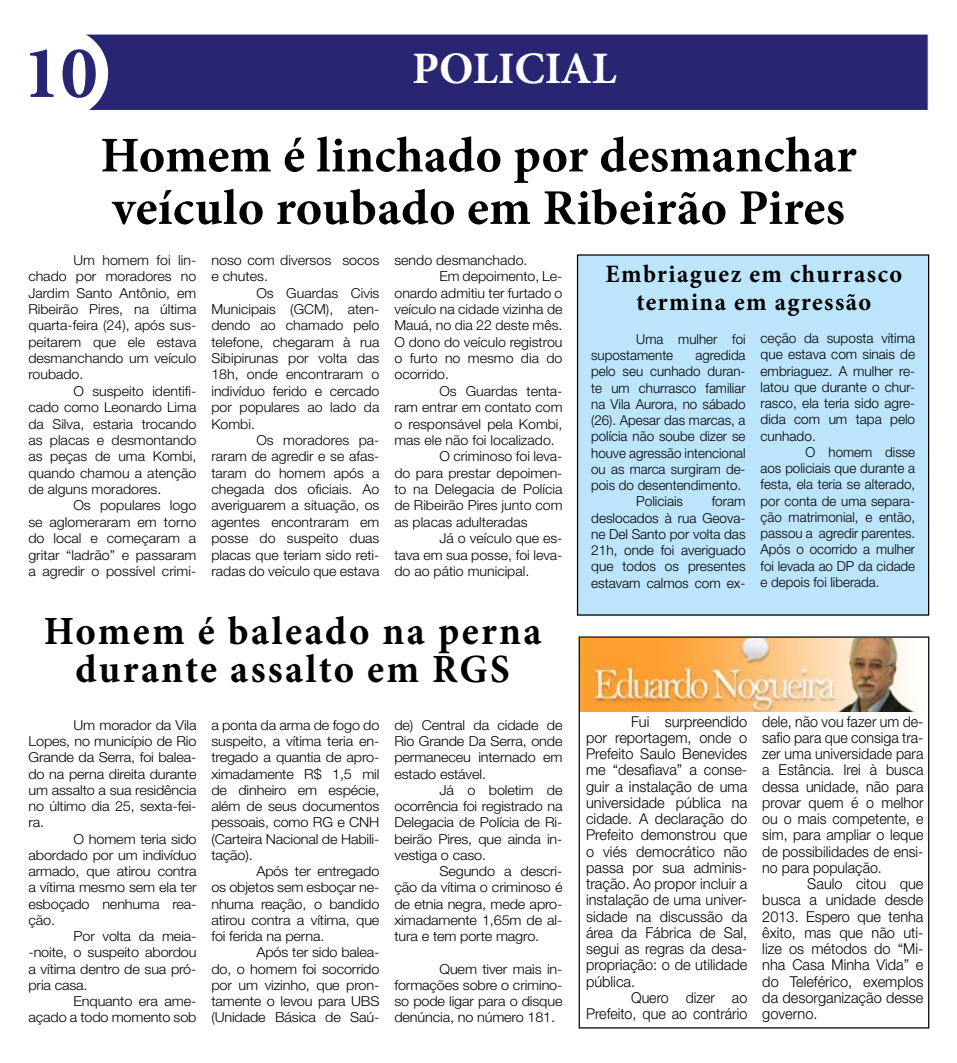
<style>
.page{position:relative;width:957px;height:1063px;background:#fff}
.page>*{position:absolute;margin:0;border:0;box-sizing:border-box;transform-origin:0 0}
.t1{font:700 75px "Minion Pro";color:#282572}
.t2{font:700 50px/52.5px "Minion Pro";letter-spacing:.005em;color:#000}
.t3{font:700 45px "Minion Pro";color:#fff}
.t4{font:700 40px/37.5px "Minion Pro";letter-spacing:.06em;color:#000;text-align:center}
.t5{font:700 25px/27.5px "Minion Pro";letter-spacing:.06em;color:#000;text-align:center}
.t6{font:300 15px/16.2px "Helvetica Neue LT Std";color:#000;text-align:justify}
.t7{font:300 15px/16.2px "Helvetica Neue LT Std";color:#000;text-align:right;scale:.95 1}
.t8{font:300 13.75px/16.4px "Helvetica Neue LT Std";color:#000;text-align:justify}
.t9{font:300 13.75px/16.2px "Helvetica Neue LT Std";color:#000;text-align:justify;scale:1.05 1}
.t10{font:300 13.75px/16.4px "Helvetica Neue LT Std";color:#000;text-align:justify;scale:1.04 1}
</style>
<div class="page">
<div style="left:85px;top:34px;width:844px;height:76px;background:#282572"></div>
<div style="left:19px;top:29px;width:89px;height:89px;background:#fff;border-radius:50%"></div>
<img style="left:580px;top:638px;width:337px;height:73px">
<div style="left:578px;top:636px;width:351px;height:393px;border:1px solid #000"></div>
<div style="left:577px;top:255px;width:351px;height:360px;background:#bce4fa"></div>
<div style="left:577px;top:254px;width:352px;height:362px;border:1px solid #000"></div>
<h1 class="t1" style="left:23px;top:20px;width:76px">10</h1>
<h3 class="t3" style="left:412px;top:37px;width:206px">POLICIAL</h3>
<h2 class="t2" style="left:100px;top:129px;width:757px">Homem é linchado por desmanchar veículo roubado em Ribeirão Pires</h2>
<p class="t10" style="left:211px;top:251px;width:163px">noso com diversos socos e chutes.</p>
<p class="t8" style="left:211px;top:284px;width:170px;text-indent:45px">Os Guardas Civis Municipais (GCM), aten&shy;dendo ao chamado pelo telefone, chegaram à rua Sibipirunas por volta das 18h, onde encontraram o indivíduo ferido e cercado por populares ao lado da Kombi.</p>
<p class="t8" style="left:211px;top:432px;width:170px;text-indent:45px">Os moradores pa&shy;raram de agredir e se afas&shy;taram do homem após a chegada dos oficiais. Ao averiguarem a situação, os agentes encontraram em posse do suspeito duas placas que teriam sido reti&shy;radas do veículo que estava</p>
<p class="t8" style="left:28px;top:251px;width:170px;text-indent:45px">Um homem foi lin&shy;chado por moradores no Jardim Santo Antônio, em Ribeirão Pires, na última quarta-feira (24), após sus&shy;peitarem que ele estava desmanchando um veículo roubado.</p>
<p class="t8" style="left:28px;top:382px;width:170px;text-indent:45px">O suspeito identifi&shy;cado como Leonardo Lima da Silva, estaria trocando as placas e desmontando as peças de uma Kombi, quando chamou a atenção de alguns moradores.</p>
<p class="t10" style="left:28px;top:497px;width:163px;text-indent:45px">Os populares logo se aglomeraram em torno do local e começaram a gritar “ladrão” e passaram a agredir o possível crimi-</p>
<p class="t8" style="left:394px;top:251px;width:135px">sendo desmanchado.</p>
<p class="t8" style="left:439px;top:268px;width:125px">Em depoimento, Le-</p>
<p class="t8" style="left:394px;top:284px;width:169px">onardo admitiu ter furtado o</p>
<p class="t8" style="left:394px;top:301px;width:170px">veículo na cidade vizinha de</p>
<p class="t8" style="left:394px;top:317px;width:170px">Mauá, no dia 22 deste mês.</p>
<p class="t8" style="left:394px;top:333px;width:169px">O dono do veículo registrou</p>
<p class="t8" style="left:394px;top:350px;width:169px">o furto no mesmo dia do</p>
<p class="t8" style="left:394px;top:366px;width:56px">ocorrido.</p>
<p class="t8" style="left:439px;top:382px;width:125px">Os Guardas tenta-</p>
<p class="t8" style="left:394px;top:399px;width:170px">ram entrar em contato com</p>
<p class="t8" style="left:394px;top:415px;width:170px">o responsável pela Kombi,</p>
<p class="t8" style="left:394px;top:432px;width:162px">mas ele não foi localizado.</p>
<p class="t8" style="left:439px;top:448px;width:125px">O criminoso foi leva-</p>
<p class="t8" style="left:394px;top:464px;width:170px">do para prestar depoimen-</p>
<p class="t8" style="left:394px;top:481px;width:169px">to na Delegacia de Polícia</p>
<p class="t8" style="left:394px;top:497px;width:170px">de Ribeirão Pires junto com</p>
<p class="t8" style="left:394px;top:513px;width:135px">as placas adulteradas</p>
<p class="t8" style="left:439px;top:530px;width:125px">Já o veículo que es-</p>
<p class="t8" style="left:394px;top:546px;width:170px">tava em sua posse, foi leva-</p>
<p class="t8" style="left:394px;top:563px;width:136px">do ao pátio municipal.</p>
<h3 class="t5" style="left:605px;top:260px;width:298px">Embriaguez em churrasco termina em agressão</h3>
<p class="t8" style="left:591px;top:331px;width:156px;text-indent:45px">Uma mulher foi supostamente</p>
<p class="t8" style="left:760px;top:330px;width:156px">ceção da suposta vítima que estava com sinais de embriaguez. A mulher re&shy;latou que durante o chur&shy;rasco, ela teria sido agre&shy;dida com um tapa pelo cunhado.</p>
<p class="t8" style="left:760px;top:444px;width:156px;text-indent:45px">O homem disse aos policiais que durante a festa, ela teria se alterado, por conta de uma separa&shy;ção matrimonial, e então, passou a agredir parentes.<br>Após o ocorrido a mulher foi levada ao DP da cidade e depois foi liberada.</p>
<p class="t8" style="left:695px;top:347px;width:51px">agredida</p>
<p class="t8" style="left:591px;top:363px;width:156px">pelo seu cunhado duran-</p>
<p class="t8" style="left:591px;top:379px;width:156px">te um churrasco familiar</p>
<p class="t8" style="left:591px;top:396px;width:156px">na Vila Aurora, no sábado</p>
<p class="t8" style="left:591px;top:412px;width:156px">(26). Apesar das marcas, a</p>
<p class="t8" style="left:591px;top:428px;width:156px">polícia não soube dizer se</p>
<p class="t8" style="left:591px;top:444px;width:156px">houve agressão intencional</p>
<p class="t8" style="left:591px;top:461px;width:156px">ou as marca surgiram de-</p>
<p class="t8" style="left:591px;top:477px;width:151px">pois do desentendimento.</p>
<p class="t8" style="left:636px;top:493px;width:48px">Policiais</p>
<p class="t8" style="left:591px;top:493px;width:156px;text-indent:121px">foram deslocados à rua Geova&shy;ne Del Santo por volta das 21h, onde foi averiguado que todos os presentes estavam calmos com ex-</p>
<h3 class="t4" style="left:44px;top:612px;width:499px">Homem é baleado na perna durante assalto em RGS</h3>
<p class="t9" style="left:28px;top:717px;width:162px;text-indent:45px">Um morador da Vila Lopes, no município de Rio Grande da Serra, foi balea&shy;do na perna direita durante um assalto a sua residência no último dia 25, sexta-fei&shy;ra.</p>
<p class="t9" style="left:28px;top:830px;width:162px;text-indent:45px">O homem teria sido abordado por um indivíduo armado, que atirou contra a vítima mesmo sem ela ter esboçado nenhuma rea&shy;ção.</p>
<p class="t9" style="left:28px;top:928px;width:161px;text-indent:45px">Por volta da meia--noite, o suspeito abordou a vítima dentro de sua pró&shy;pria casa.</p>
<p class="t9" style="left:28px;top:993px;width:161px;text-align:right">Enquanto era ame-<br>açado a todo momento sob</p>
<p class="t9" style="left:394px;top:717px;width:162px">de) Central da cidade de Rio Grande Da Serra, onde permaneceu internado em estado estável.</p>
<p class="t9" style="left:394px;top:782px;width:162px;text-indent:45px">Já o boletim de ocorrência foi registrado na Delegacia de Polícia de Ri&shy;beirão Pires, que ainda in&shy;vestiga o caso.</p>
<p class="t9" style="left:394px;top:863px;width:162px;text-indent:45px">Segundo a descri&shy;ção da vítima o criminoso é de etnia negra, mede apro&shy;ximadamente 1,65m de al&shy;tura e tem porte magro.</p>
<p class="t9" style="left:394px;top:960px;width:162px;text-indent:45px">Quem tiver mais in&shy;formações sobre o crimino&shy;so pode ligar para o disque denúncia, no número 181.</p>
<p class="t9" style="left:211px;top:717px;width:162px">a ponta da arma de fogo do suspeito, a vítima teria en&shy;tregado a quantia de apro&shy;ximadamente R$ 1,5 mil de dinheiro em espécie, além de seus documentos pessoais, como RG e CNH (Carteira Nacional de Habili&shy;tação).</p>
<p class="t9" style="left:211px;top:863px;width:162px;text-indent:45px">Após ter entregado os objetos sem esboçar ne&shy;nhuma reação, o bandido atirou contra a vítima, que foi ferida na perna.</p>
<p class="t9" style="left:211px;top:944px;width:162px;text-indent:45px">Após ter sido balea&shy;do, o homem foi socorrido por um vizinho, que pron&shy;tamente o levou para UBS (Unidade Básica de Saú-</p>
<p class="t6" style="left:586px;top:713px;width:163px;text-indent:45px">Fui surpreendido por reportagem, onde o Prefeito Saulo Benevides me “desafiava” a conse&shy;guir a instalação de uma universidade pública na cidade. A declaração do Prefeito demonstrou que o viés democrático não passa por sua adminis&shy;tração. Ao propor incluir a instalação de uma univer&shy;sidade na discussão da área da Fábrica de Sal, segui as regras da desa&shy;propriação: o de utilidade pública.</p>
<p class="t7" style="left:586px;top:989px;width:171px">Quero dizer ao<br>Prefeito, que ao contrário</p>
<p class="t7" style="left:762px;top:713px;width:171px;text-align:justify">dele, não vou fazer um de&shy;safio para que consiga tra&shy;zer uma universidade para a Estância. Irei à busca dessa unidade, não para provar quem é o melhor ou o mais competente, e sim, para ampliar o leque de possibilidades de ensi&shy;no para população.</p>
<p class="t6" style="left:762px;top:875px;width:163px;text-indent:45px">Saulo citou que busca a unidade desde 2013. Espero que tenha êxito, mas que não uti&shy;lize os métodos do “Mi&shy;nha Casa Minha Vida” e do Teleférico, exemplos da desorganização desse governo.</p>
</div>
